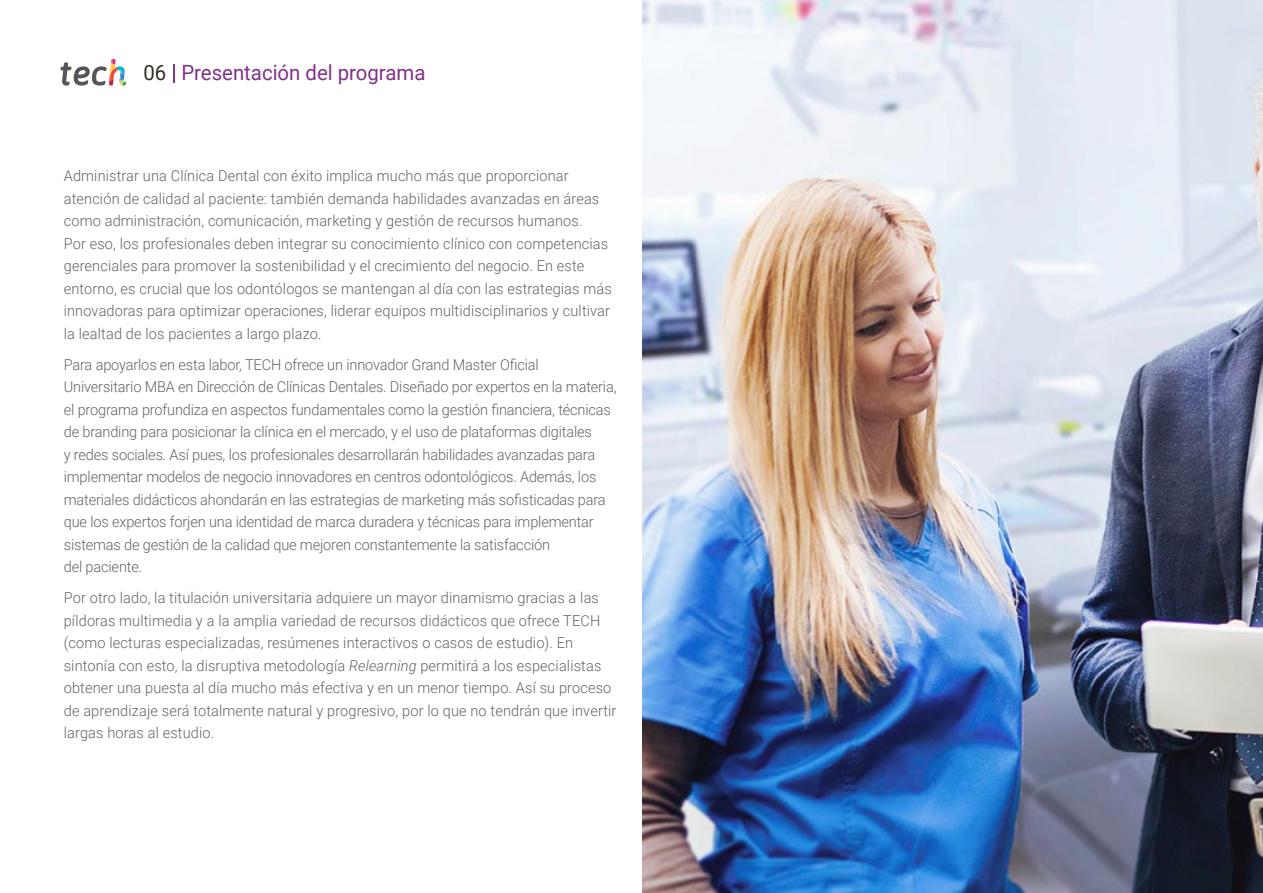
<style>
.page{position:relative;width:1263px;height:893px;background:#fff}
.page>*{position:absolute;margin:0;border:0;box-sizing:border-box;transform-origin:0 0}
.t1{font:21px "Roboto";color:#81328a}
.t2{font:300 15px/22.5px "Roboto";letter-spacing:.01em;color:#61646a}
.t3{font:300 15px/22.5px "Roboto";letter-spacing:-.01em;color:#61646a}
.s1{color:#312e20}
.s2{color:#fff}
.s3{font-style:italic}
</style>
<div class="page">
<svg style="left:61px;top:59px;width:65px;height:27px"></svg>
<img style="left:642px;top:0;width:621px;height:893px">
<h1 class="t1" style="left:144px;top:57px;width:283px"><span class="s1">06</span> <span class="s2">|</span> Presentación del programa</h1>
<p class="t2" style="left:64px;top:164px;width:549px">Administrar una Clínica Dental con éxito implica mucho más que proporcionar atención de calidad al paciente: también demanda habilidades avanzadas en áreas como administración, comunicación, marketing y gestión de recursos humanos.<br>Por eso, los profesionales deben integrar su conocimiento clínico con competencias gerenciales para promover la sostenibilidad y el crecimiento del negocio. En este entorno, es crucial que los odontólogos se mantengan al día con las estrategias más innovadoras para optimizar operaciones, liderar equipos multidisciplinarios y cultivar la lealtad de los pacientes a largo plazo.</p>
<p class="t3" style="left:64px;top:353px;width:554px">Para apoyarlos en esta labor, TECH ofrece un innovador Grand Master Oficial Universitario MBA en Dirección de Clínicas Dentales. Diseñado por expertos en la materia, el programa profundiza en aspectos fundamentales como la gestión financiera, técnicas de branding para posicionar la clínica en el mercado, y el uso de plataformas digitales<br>y redes sociales. Así pues, los profesionales desarrollarán habilidades avanzadas para implementar modelos de negocio innovadores en centros odontológicos. Además, los materiales didácticos ahondarán en las estrategias de marketing más sofisticadas para que los expertos forjen una identidad de marca duradera y técnicas para implementar sistemas de gestión de la calidad que mejoren constantemente la satisfacción<br>del paciente.</p>
<p class="t2" style="left:64px;top:586px;width:554px">Por otro lado, la titulación universitaria adquiere un mayor dinamismo gracias a las píldoras multimedia y a la amplia variedad de recursos didácticos que ofrece TECH (como lecturas especializadas, resúmenes interactivos o casos de estudio). En sintonía con esto, la disruptiva metodología <span class="s3">Relearning</span> permitirá a los especialistas obtener una puesta al día mucho más efectiva y en un menor tiempo. Así su proceso de aprendizaje será totalmente natural y progresivo, por lo que no tendrán que invertir largas horas al estudio.</p>
</div>
